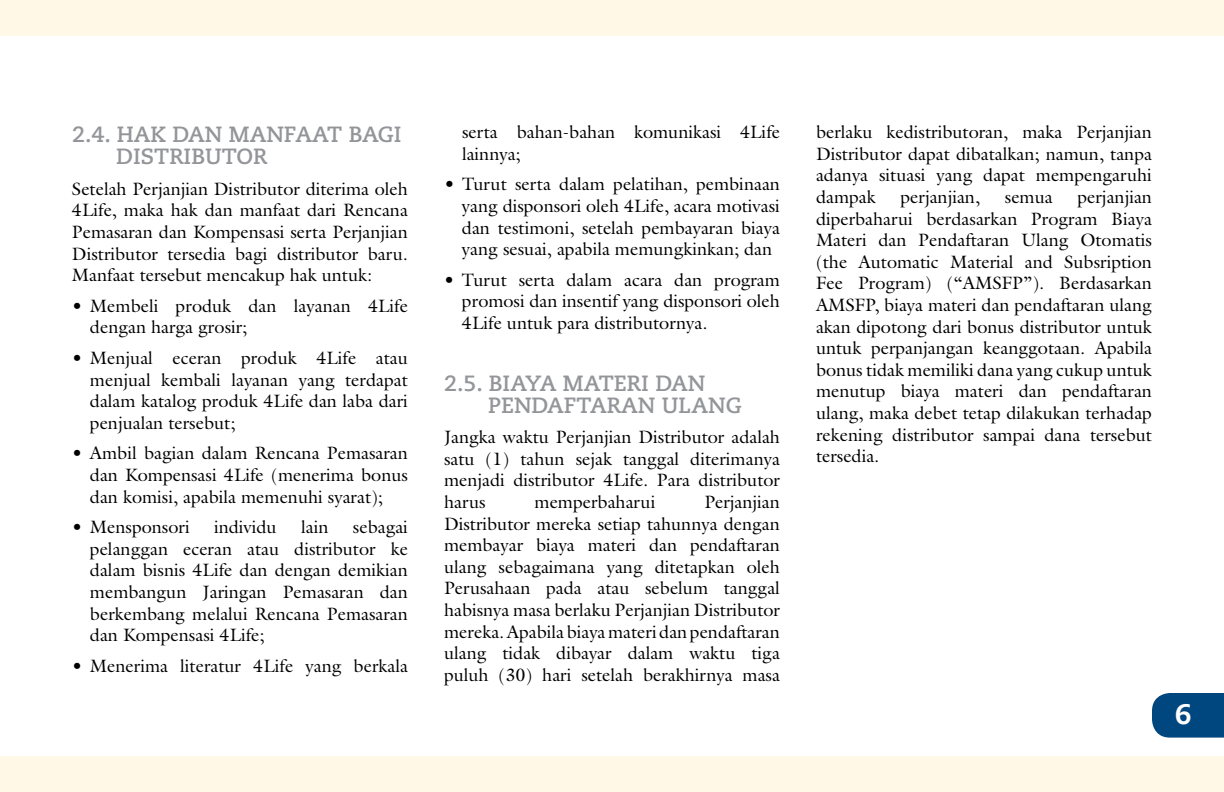
<style>
.page{position:relative;width:1224px;height:792px;background:#fff}
.page>*{position:absolute;margin:0;border:0;box-sizing:border-box;transform-origin:0 0}
.t1{font:800 28px "Caecilia LT Std";color:#fff}
.t2{font:700 22px/22px "Caecilia LT Std";color:#939598}
.t3{font:18px/21.6px "Galliard Std";color:#000;text-align:justify}
</style>
<div class="page">
<div style="left:0;top:0;width:1224px;height:36px;background:#fff8e7"></div>
<div style="left:0;top:756px;width:1224px;height:36px;background:#fff8e7"></div>
<div style="left:1152px;top:693px;width:72px;height:45px;background:#00467f"></div>
<p class="t2" style="left:116px;top:124px;width:287px;text-indent:-44px">2.4. HAK DAN MANFAAT BAGI<br>DISTRIBUTOR</p>
<p class="t3" style="left:72px;top:178px;width:338px">Setelah Perjanjian Distributor diterima oleh 4Life, maka hak dan manfaat dari Rencana Pemasaran dan Kompensasi serta Perjanjian Distributor tersedia bagi distributor baru.<br>Manfaat tersebut mencakup hak untuk:</p>
<p class="t3" style="left:90px;top:295px;width:320px;text-indent:-18px">• Membeli produk dan layanan 4Life dengan harga grosir;</p>
<p class="t3" style="left:90px;top:347px;width:320px;text-indent:-18px">• Menjual eceran produk 4Life atau menjual kembali layanan yang terdapat dalam katalog produk 4Life dan laba dari penjualan tersebut;</p>
<p class="t3" style="left:90px;top:442px;width:320px;text-indent:-18px">• Ambil bagian dalam Rencana Pemasaran dan Kompensasi 4Life (menerima bonus dan komisi, apabila memenuhi syarat);</p>
<p class="t3" style="left:72px;top:516px;width:119px">• Mensponsori</p>
<p class="t3" style="left:214px;top:516px;width:64px">individu</p>
<p class="t3" style="left:301px;top:516px;width:29px">lain</p>
<p class="t3" style="left:90px;top:516px;width:320px;text-indent:263px">sebagai pelanggan eceran atau distributor ke dalam bisnis 4Life dan dengan demikian membangun Jaringan Pemasaran dan berkembang melalui Rencana Pemasaran dan Kompensasi 4Life;</p>
<p class="t3" style="left:72px;top:655px;width:338px">• Menerima literatur 4Life yang berkala</p>
<p class="t3" style="left:462px;top:121px;width:320px">serta bahan-bahan komunikasi 4Life lainnya;</p>
<p class="t3" style="left:462px;top:173px;width:320px;text-indent:-18px">• Turut serta dalam pelatihan, pembinaan yang disponsori oleh 4Life, acara motivasi dan testimoni, setelah pembayaran biaya yang sesuai, apabila memungkinkan; dan</p>
<p class="t3" style="left:462px;top:269px;width:320px;text-indent:-18px">• Turut serta dalam acara dan program promosi dan insentif yang disponsori oleh 4Life untuk para distributornya.</p>
<p class="t2" style="left:488px;top:372px;width:255px;text-indent:-44px">2.5. BIAYA MATERI DAN<br>PENDAFTARAN ULANG</p>
<p class="t3" style="left:444px;top:426px;width:338px">Jangka waktu Perjanjian Distributor adalah satu (1) tahun sejak tanggal diterimanya menjadi distributor 4Life. Para distributor harus</p>
<p class="t3" style="left:535px;top:491px;width:122px">memperbaharui</p>
<p class="t3" style="left:444px;top:491px;width:338px;text-indent:260px">Perjanjian Distributor mereka setiap tahunnya dengan membayar biaya materi dan pendaftaran ulang sebagaimana yang ditetapkan oleh Perusahaan pada atau sebelum tanggal habisnya masa berlaku Perjanjian Distributor mereka. Apabila biaya materi dan pendaftaran ulang tidak dibayar dalam waktu tiga puluh (30) hari setelah berakhirnya masa</p>
<p class="t3" style="left:816px;top:121px;width:338px">berlaku kedistributoran, maka Perjanjian Distributor dapat dibatalkan; namun, tanpa adanya situasi yang dapat mempengaruhi dampak</p>
<p class="t3" style="left:816px;top:186px;width:338px;text-indent:262px">perjanjian diperbaharui berdasarkan Program Biaya Materi dan Pendaftaran Ulang Otomatis (the Automatic Material and Subsription Fee Program) (“AMSFP”). Berdasarkan AMSFP, biaya materi dan pendaftaran ulang akan dipotong dari bonus distributor untuk untuk perpanjangan keanggotaan. Apabila bonus tidak memiliki dana yang cukup untuk menutup biaya materi dan pendaftaran ulang, maka debet tetap dilakukan terhadap rekening distributor sampai dana tersebut tersedia.</p>
<p class="t3" style="left:901px;top:186px;width:81px">perjanjian,</p>
<p class="t3" style="left:1005px;top:186px;width:49px">semua</p>
<h1 class="t1" style="left:1175px;top:697px;width:18px">6</h1>
</div>
